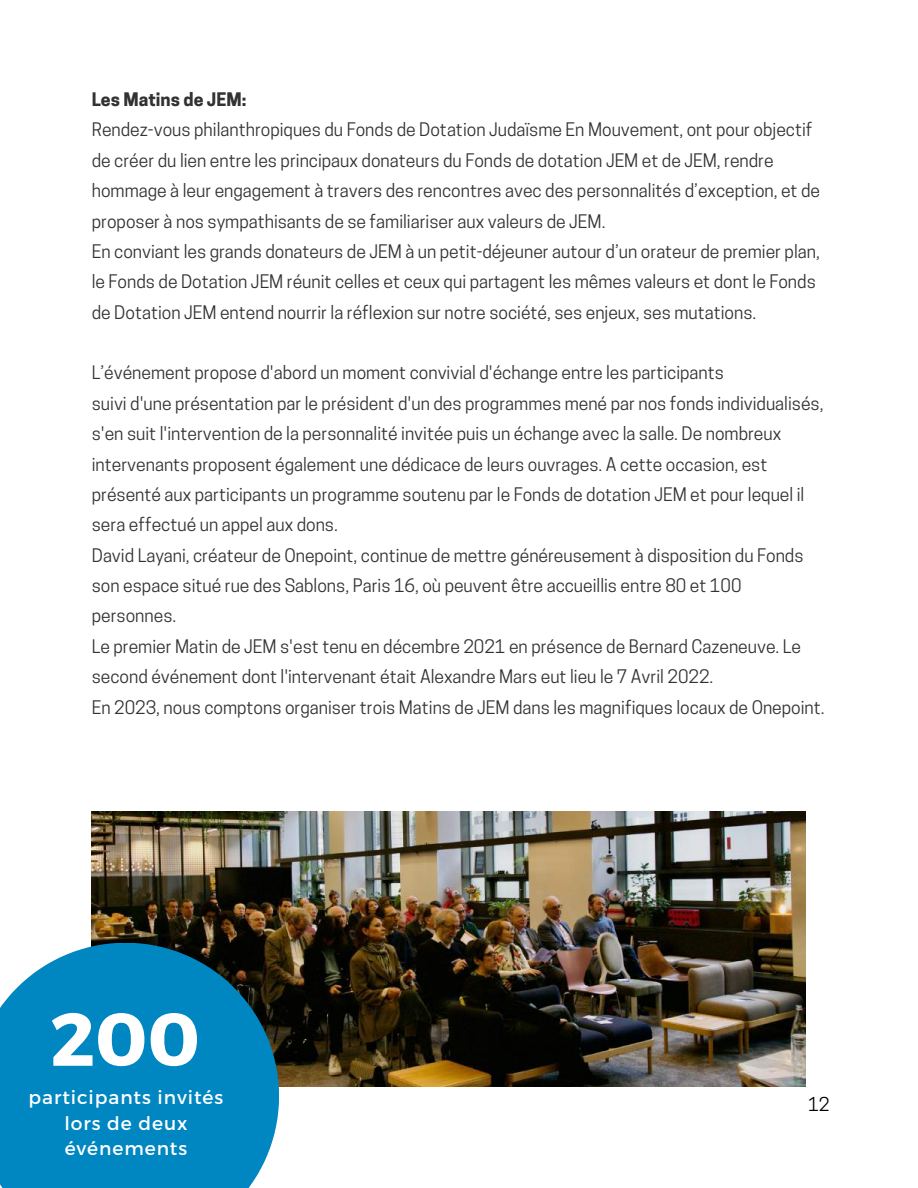
<style>
.page{position:relative;width:918px;height:1188px;background:#fff}
.page>*{position:absolute;margin:0;border:0;box-sizing:border-box;transform-origin:0 0}
.t1{font:700 74.7px "Montserrat";color:#fff}
.t2{font:18.6px/25.3px "Montserrat";letter-spacing:.05em;color:#fff;text-align:center}
.t3{font:18px "Cooper Hewitt";color:#000}
.t4{font:17.55px/30.3px "Cooper Hewitt";color:#323232}
.t5{font:700 17.55px "Cooper Hewitt";color:#323232}
</style>
<div class="page">
<img style="left:92px;top:811px;width:713px;height:276px">
<svg style="left:0;top:943px;width:279px;height:245px;background:#0e83b6"></svg>
<p class="t5" style="left:92px;top:93px;width:156px">Les Matins de JEM:</p>
<p class="t4" style="left:92px;top:117px;width:730px">Rendez-vous philanthropiques du Fonds de Dotation Judaïsme En Mouvement, ont pour objectif de créer du lien entre les principaux donateurs du Fonds de dotation JEM et de JEM, rendre hommage à leur engagement à travers des rencontres avec des personnalités d’exception, et de proposer à nos sympathisants de se familiariser aux valeurs de JEM.<br>En conviant les grands donateurs de JEM à un petit-déjeuner autour d’un orateur de premier plan, le Fonds de Dotation JEM réunit celles et ceux qui partagent les mêmes valeurs et dont le Fonds de Dotation JEM entend nourrir la réflexion sur notre société, ses enjeux, ses mutations.</p>
<p class="t4" style="left:92px;top:360px;width:734px">L’événement propose d'abord un moment convivial d'échange entre les participants<br>suivi d'une présentation par le président d'un des programmes mené par nos fonds individualisés, s'en suit l'intervention de la personnalité invitée puis un échange avec la salle. De nombreux intervenants proposent également une dédicace de leurs ouvrages. A cette occasion, est présenté aux participants un programme soutenu par le Fonds de dotation JEM et pour lequel il sera effectué un appel aux dons.<br>David Layani, créateur de Onepoint, continue de mettre généreusement à disposition du Fonds son espace situé rue des Sablons, Paris 16, où peuvent être accueillis entre 80 et 100 personnes.<br>Le premier Matin de JEM s'est tenu en décembre 2021 en présence de Bernard Cazeneuve. Le second événement dont l'intervenant était Alexandre Mars eut lieu le 7 Avril 2022.<br>En 2023, nous comptons organiser trois Matins de JEM dans les magnifiques locaux de Onepoint.</p>
<h1 class="t1" style="left:50px;top:991px;width:151px">200</h1>
<p class="t2" style="left:29px;top:1084px;width:196px">participants invités lors de deux événements</p>
<p class="t3" style="left:808px;top:1098px;width:23px">12</p>
</div>
